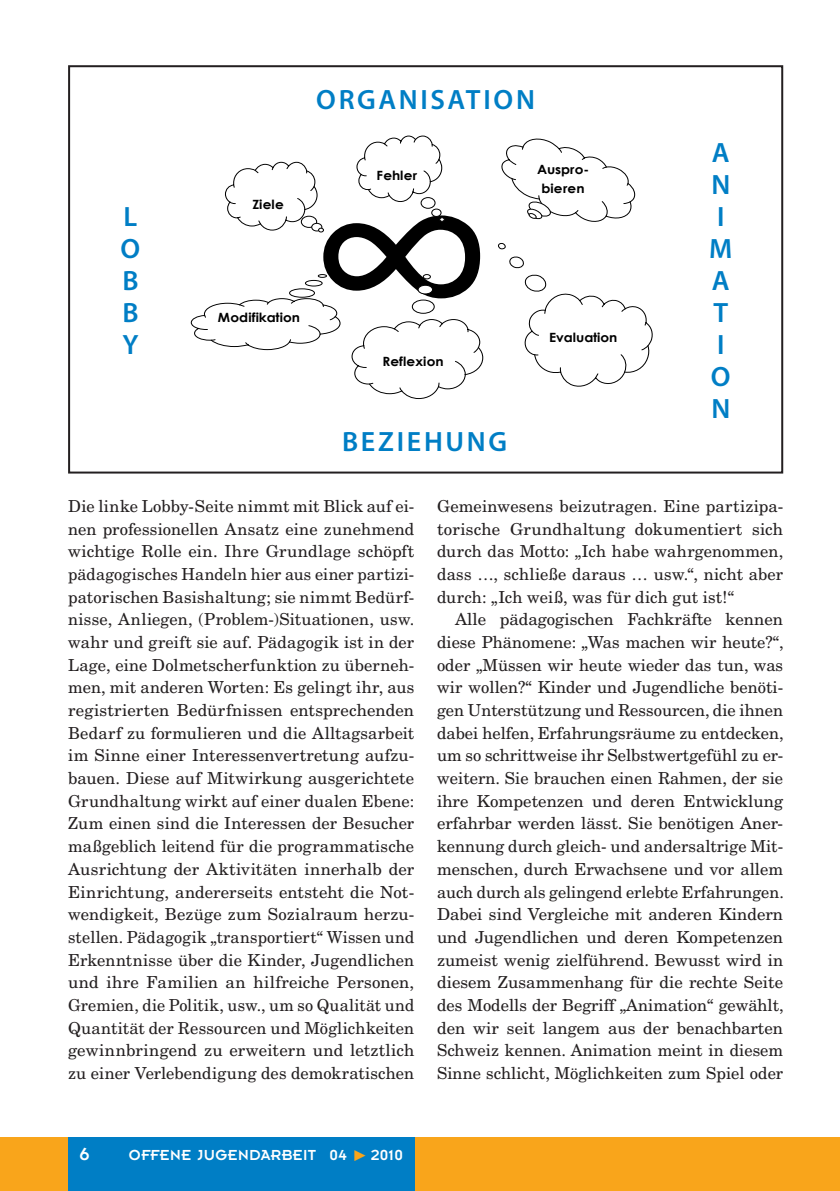
<style>
.page{position:relative;width:840px;height:1191px;background:#fff}
.page>*{position:absolute;margin:0;border:0;box-sizing:border-box;transform-origin:0 0}
.t1{font:258.8px "Century Gothic";color:#000;scale:1.07 1}
.t2{font:600 28px/32px "Myriad Pro";letter-spacing:.095em;color:#007ec5;text-align:justify}
.t3{font:19px "Insignia LT Std";color:#fff}
.t4{font:16.4px/22.6px "New Century Schlbk LT Std";color:#231f20;text-align:justify}
.t5{font:16px "Insignia LT Std";letter-spacing:.025em;color:#fff}
.t6{font:700 12.8px/18.4px "Century Gothic";color:#000;text-align:center;scale:1.07 1}
.s1{color:#f9a51b}
</style>
<div class="page">
<div style="left:0;top:1137px;width:839px;height:54px;background:#f9a51b"></div>
<div style="left:68px;top:1137px;width:346px;height:54px;background:#007ec5"></div>
<div style="left:68px;top:65px;width:714px;height:408px;border:2px solid #231f20"></div>
<svg style="left:225px;top:161px;width:99px;height:71px"></svg>
<svg style="left:356px;top:135px;width:86px;height:67px"></svg>
<div style="left:421px;top:198px;width:14px;height:10px;background:#fff;border-radius:50%"></div>
<div style="left:420px;top:197px;width:15px;height:12px;border:1px solid #000;border-radius:50%"></div>
<div style="left:431px;top:209px;width:10px;height:8px;border:1px solid #000;border-radius:50%"></div>
<svg style="left:439px;top:217px;width:5px;height:5px"></svg>
<svg style="left:501px;top:138px;width:134px;height:84px"></svg>
<svg style="left:524px;top:274px;width:129px;height:113px"></svg>
<svg style="left:509px;top:256px;width:14px;height:12px"></svg>
<div style="left:497px;top:243px;width:8px;height:7px;border:1px solid #000;border-radius:2px"></div>
<svg style="left:351px;top:319px;width:132px;height:80px"></svg>
<div style="left:411px;top:300px;width:23px;height:14px;border:1px solid #000;border-radius:50%"></div>
<div style="left:417px;top:285px;width:15px;height:9px;border:1px solid #000;border-radius:50%"></div>
<div style="left:422px;top:274px;width:8px;height:5px;border:1px solid #000;border-radius:50%"></div>
<svg style="left:190px;top:298px;width:150px;height:52px"></svg>
<div style="left:289px;top:288px;width:26px;height:10px;border:1px solid #000;border-radius:50%"></div>
<div style="left:305px;top:280px;width:17px;height:6px;border:1px solid #000;border-radius:50%"></div>
<svg style="left:318px;top:274px;width:9px;height:4px"></svg>
<h2 class="t2" style="left:121px;top:200px;width:21px">L O B B Y</h2>
<h2 class="t2" style="left:316px;top:83px;width:220px">ORGANISATION</h2>
<p class="t6" style="left:252px;top:195px;width:31px">Ziele</p>
<p class="t6" style="left:218px;top:308px;width:78px">Modifikation</p>
<p class="t6" style="left:376px;top:166px;width:40px">Fehler</p>
<p class="t6" style="left:536px;top:160px;width:50px">Auspro&shy;bieren</p>
<h1 class="t1" style="left:302px;top:96px;width:186px">∞</h1>
<p class="t6" style="left:382px;top:351px;width:59px">Reflexion</p>
<p class="t6" style="left:548px;top:328px;width:65px">Evaluation</p>
<h2 class="t2" style="left:342px;top:425px;width:167px">BEZIEHUNG</h2>
<h2 class="t2" style="left:708px;top:136px;width:25px;text-align:left">A<br>N<br>I<br>M<br>A<br>T<br>I<br>O</h2>
<h2 class="t2" style="left:711px;top:392px;width:20px">N</h2>
<p class="t4" style="left:68px;top:494px;width:347px">Die linke Lobby-Seite nimmt mit Blick auf ei&shy;nen professionellen Ansatz eine zunehmend wichtige Rolle ein. Ihre Grundlage schöpft pädagogisches Handeln hier aus einer partizi&shy;patorischen Basishaltung; sie nimmt Bedürf&shy;nisse, Anliegen, (Problem-)Situationen, usw. wahr und greift sie auf. Pädagogik ist in der Lage, eine Dolmetscherfunktion zu überneh&shy;men, mit anderen Worten: Es gelingt ihr, aus registrierten Bedürfnissen entsprechenden Bedarf zu formulieren und die Alltagsarbeit im Sinne einer Interessenvertretung aufzu&shy;bauen. Diese auf Mitwirkung ausgerichtete Grundhaltung wirkt auf einer dualen Ebene:<br>Zum einen sind die Interessen der Besucher maßgeblich leitend für die programmatische Ausrichtung der Aktivitäten innerhalb der Einrichtung, andererseits entsteht die Not&shy;wendigkeit, Bezüge zum Sozialraum herzu&shy;stellen. Pädagogik „transportiert“ Wissen und Erkenntnisse über die Kinder, Jugendlichen und ihre Familien an hilfreiche Personen, Gremien, die Politik, usw., um so Qualität und Quantität der Ressourcen und Möglichkeiten gewinnbringend zu erweitern und letztlich zu einer Verlebendigung des demokratischen</p>
<p class="t4" style="left:437px;top:494px;width:347px">Gemeinwesens beizutragen. Eine partizipa&shy;torische Grundhaltung dokumentiert sich durch das Motto: „Ich habe wahrgenommen, dass …, schließe daraus … usw.“, nicht aber durch: „Ich weiß, was für dich gut ist!“</p>
<p class="t4" style="left:437px;top:608px;width:348px;text-indent:18px">Alle pädagogischen Fachkräfte kennen diese Phänomene: „Was machen wir heute?“, oder „Müssen wir heute wieder das tun, was wir wollen?“ Kinder und Jugendliche benöti&shy;gen Unterstützung und Ressourcen, die ihnen dabei helfen, Erfahrungsräume zu entdecken, um so schrittweise ihr Selbstwertgefühl zu er&shy;weitern. Sie brauchen einen Rahmen, der sie ihre Kompetenzen und deren Entwicklung erfahrbar werden lässt. Sie benötigen Aner&shy;kennung durch gleich- und andersaltrige Mit&shy;menschen, durch Erwachsene und vor allem auch durch als gelingend erlebte Erfahrungen.<br>Dabei sind Vergleiche mit anderen Kindern und Jugendlichen und deren Kompetenzen zumeist wenig zielführend. Bewusst wird in diesem Zusammenhang für die rechte Seite des Modells der Begriff „Animation“ gewählt, den wir seit langem aus der benachbarten Schweiz kennen. Animation meint in diesem Sinne schlicht, Möglichkeiten zum Spiel oder</p>
<p class="t3" style="left:79px;top:1144px;width:12px">6</p>
<p class="t5" style="left:129px;top:1146px;width:275px">OFFENE JUGENDARBEIT 04 <span class="s1">▶</span> 2010</p>
</div>
